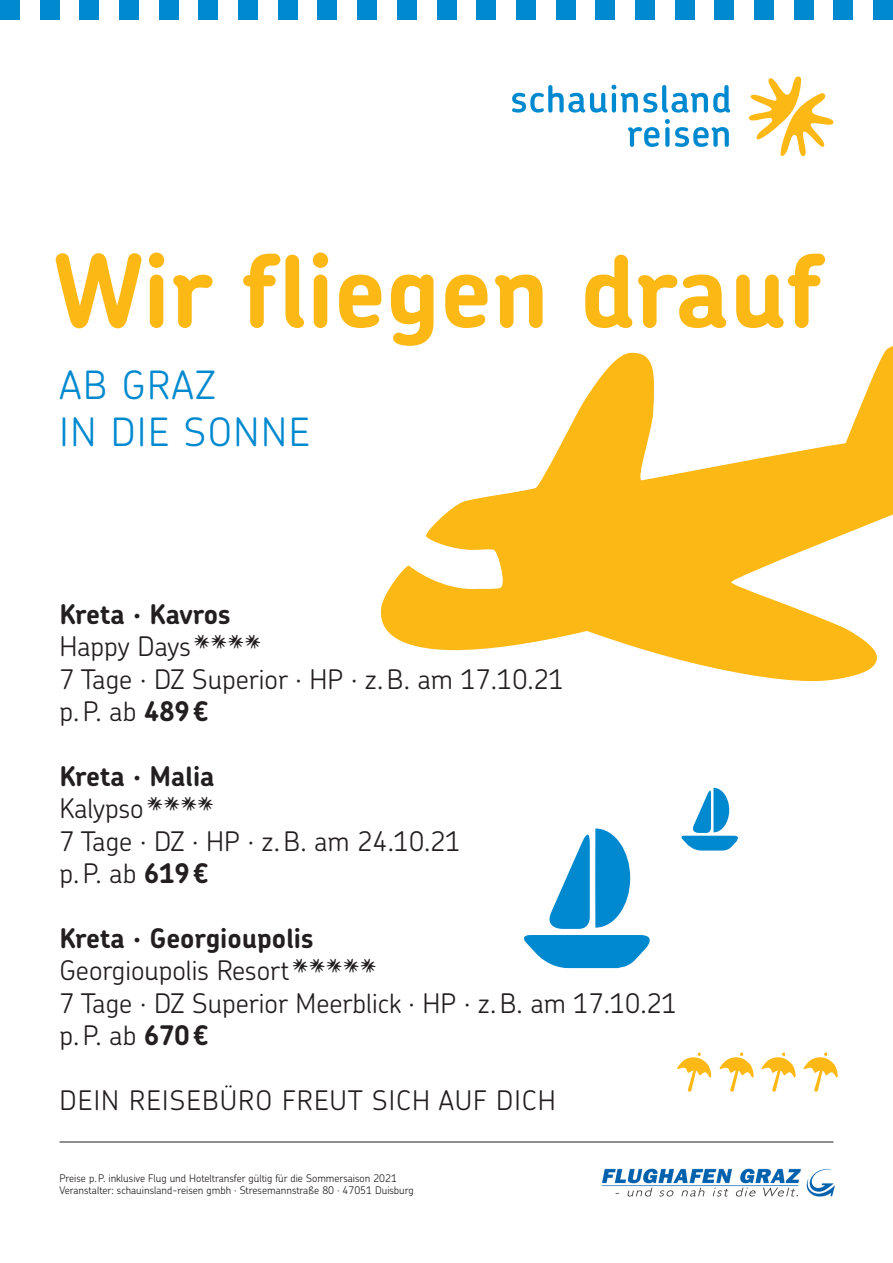
<style>
.page{position:relative;width:893px;height:1263px;background:#fff}
.page>*{position:absolute;margin:0;border:0;box-sizing:border-box;transform-origin:0 0}
.t1{font:700 100.5px "Chevin Pro";color:#fcb814}
.t2{font:300 39px/46.8px "Chevin Pro";letter-spacing:.04em;color:#0089cf}
.t3{font:300 27px/32.4px "Chevin Pro";color:#231f20}
.t4{font:300 27px "Chevin Pro";letter-spacing:.04em;color:#231f20}
.t5{font:300 10.5px/12.6px "Chevin Pro";color:#231f20}
.s1{font-weight:700}
.s2{font-family:"Schauinsland PI New";font-weight:400}
</style>
<div class="page">
<div style="left:0;top:0;width:20px;height:20px;background:#0089cf"></div>
<div style="left:40px;top:0;width:20px;height:20px;background:#0089cf"></div>
<div style="left:79px;top:0;width:20px;height:20px;background:#0089cf"></div>
<div style="left:119px;top:0;width:20px;height:20px;background:#0089cf"></div>
<div style="left:159px;top:0;width:20px;height:20px;background:#0089cf"></div>
<div style="left:198px;top:0;width:20px;height:20px;background:#0089cf"></div>
<div style="left:238px;top:0;width:20px;height:20px;background:#0089cf"></div>
<div style="left:278px;top:0;width:20px;height:20px;background:#0089cf"></div>
<div style="left:318px;top:0;width:19px;height:20px;background:#0089cf"></div>
<div style="left:357px;top:0;width:20px;height:20px;background:#0089cf"></div>
<div style="left:397px;top:0;width:20px;height:20px;background:#0089cf"></div>
<div style="left:437px;top:0;width:19px;height:20px;background:#0089cf"></div>
<div style="left:476px;top:0;width:20px;height:20px;background:#0089cf"></div>
<div style="left:516px;top:0;width:20px;height:20px;background:#0089cf"></div>
<div style="left:556px;top:0;width:19px;height:20px;background:#0089cf"></div>
<div style="left:595px;top:0;width:20px;height:20px;background:#0089cf"></div>
<div style="left:635px;top:0;width:20px;height:20px;background:#0089cf"></div>
<div style="left:675px;top:0;width:20px;height:20px;background:#0089cf"></div>
<div style="left:714px;top:0;width:20px;height:20px;background:#0089cf"></div>
<div style="left:754px;top:0;width:20px;height:20px;background:#0089cf"></div>
<div style="left:794px;top:0;width:20px;height:20px;background:#0089cf"></div>
<div style="left:833px;top:0;width:20px;height:20px;background:#0089cf"></div>
<div style="left:873px;top:0;width:20px;height:20px;background:#0089cf"></div>
<img style="left:602px;top:1168px;width:233px;height:29px">
<svg style="left:381px;top:346px;width:512px;height:335px"></svg>
<svg style="left:803px;top:1052px;width:35px;height:40px"></svg>
<svg style="left:761px;top:1052px;width:35px;height:40px"></svg>
<svg style="left:719px;top:1052px;width:35px;height:40px"></svg>
<svg style="left:677px;top:1052px;width:35px;height:40px"></svg>
<hr style="left:60px;top:1142px;width:773px;height:1px;background:#231f20">
<svg style="left:524px;top:828px;width:126px;height:140px"></svg>
<svg style="left:681px;top:787px;width:57px;height:63px"></svg>
<svg style="left:512px;top:85px;width:218px;height:62px"></svg>
<svg style="left:748px;top:76px;width:86px;height:81px"></svg>
<h1 class="t1" style="left:54px;top:225px;width:771px">Wir fliegen drauf</h1>
<h2 class="t2" style="left:60px;top:360px;width:252px">AB GRAZ<br>IN DIE SONNE</h2>
<p class="t3" style="left:60px;top:597px;width:506px"><span class="s1">Kreta · Kavros<br></span>Happy Days<span class="s2">****<br></span>7 Tage · DZ Superior · HP · z.B. am 17.10.21 p.P. ab <span class="s1">489€</span></p>
<p class="t3" style="left:60px;top:759px;width:403px"><span class="s1">Kreta · Malia<br></span>Kalypso<span class="s2">****<br></span>7 Tage · DZ · HP · z.B. am 24.10.21 p.P. ab <span class="s1">619€</span></p>
<p class="t3" style="left:60px;top:921px;width:619px"><span class="s1">Kreta · Georgioupolis<br></span>Georgioupolis Resort<span class="s2">*****<br></span>7 Tage · DZ Superior Meerblick · HP · z.B. am 17.10.21 p.P. ab <span class="s1">670€</span></p>
<p class="t4" style="left:60px;top:1082px;width:498px">DEIN REISEBÜRO FREUT SICH AUF DICH</p>
<p class="t5" style="left:60px;top:1171px;width:356px">Preise p.P. inklusive Flug und Hoteltransfer gültig für die Sommersaison 2021<br>Veranstalter: schauinsland-reisen gmbh · Stresemannstraße 80 · 47051 Duisburg</p>
</div>
